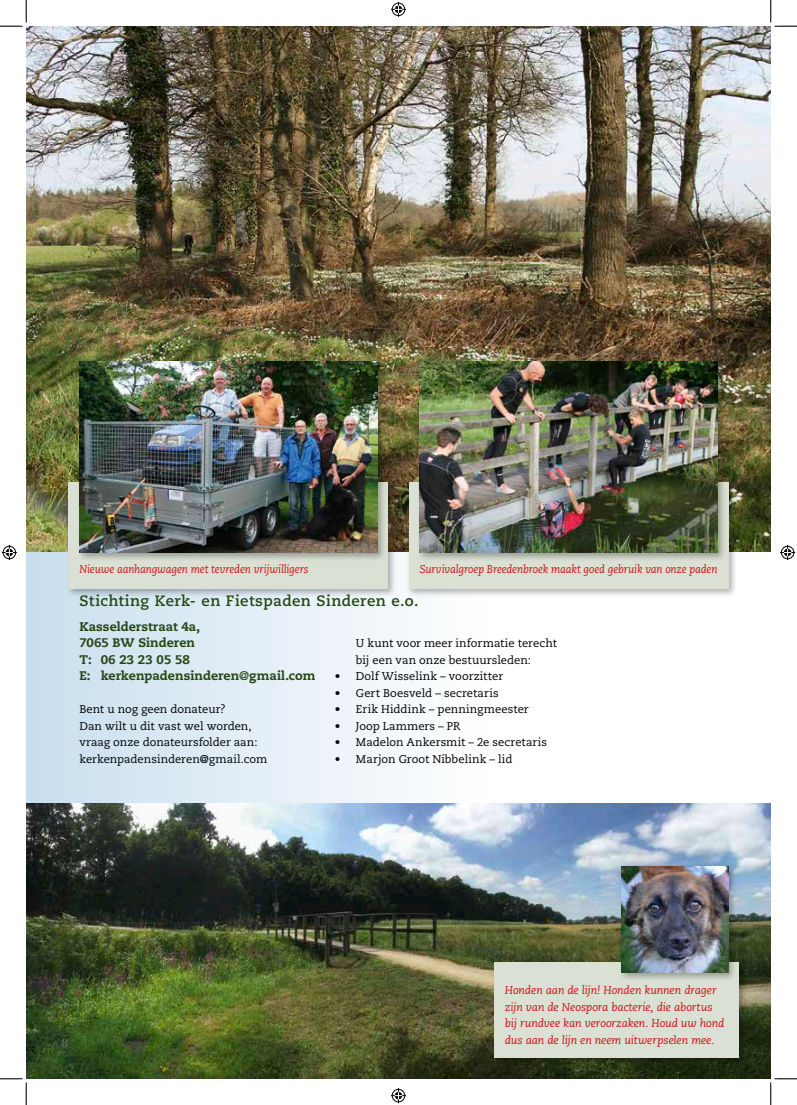
<style>
.page{position:relative;width:797px;height:1105px;background:#fff}
.page>*{position:absolute;margin:0;border:0;box-sizing:border-box;transform-origin:0 0}
.t1{font:700 15px "Caecilia LT Std";letter-spacing:.025em;color:#264915}
.t2{font:800 12.5px/16.5px "Caecilia LT Std";color:#264915}
.t3{font:700 12.5px "Bodoni Std";color:#626262}
.t4{font:11.25px/16.5px "Caecilia LT Std";color:#000}
.t5{font:italic 11.25px/16.5px "Caecilia LT Std";letter-spacing:-.01em;color:#cc1316}
.t6{font:italic 11.25px "Caecilia LT Std";letter-spacing:-.01em;color:#cc1316;scale:.93 1}
</style>
<div class="page">
<img style="left:26px;top:26px;width:744px;height:526px">
<img style="left:26px;top:802px;width:744px;height:277px">
<div style="left:26px;top:552px;width:744px;height:250px;background:linear-gradient(to right,#d0e3f0,#fff)"></div>
<div style="left:491px;top:959px;width:257px;height:108px;background:#000;opacity:.3"></div>
<div style="left:494px;top:962px;width:244px;height:95px;background:#dae0d3"></div>
<div style="left:66px;top:480px;width:331px;height:118px;background:#000;opacity:.3"></div>
<div style="left:69px;top:483px;width:319px;height:106px;background:#dae0d3"></div>
<div style="left:406px;top:480px;width:331px;height:118px;background:#000;opacity:.3"></div>
<div style="left:409px;top:483px;width:319px;height:106px;background:#dae0d3"></div>
<div style="left:619px;top:863px;width:118px;height:118px;background:#000;opacity:.3"></div>
<img style="left:622px;top:866px;width:106px;height:106px">
<div style="left:76px;top:358px;width:310px;height:204px;background:#000;opacity:.3"></div>
<img style="left:79px;top:361px;width:298px;height:191px">
<div style="left:417px;top:359px;width:309px;height:203px;background:#000;opacity:.3"></div>
<img style="left:420px;top:361px;width:297px;height:191px">
<svg style="left:0;top:0;width:27px;height:27px"></svg>
<svg style="left:0;top:1078px;width:27px;height:27px"></svg>
<svg style="left:770px;top:0;width:27px;height:27px"></svg>
<svg style="left:770px;top:1078px;width:27px;height:27px"></svg>
<svg style="left:391px;top:2px;width:15px;height:15px"></svg>
<svg style="left:391px;top:1088px;width:15px;height:15px"></svg>
<svg style="left:2px;top:545px;width:15px;height:15px"></svg>
<svg style="left:780px;top:545px;width:15px;height:15px"></svg>
<p class="t6" style="left:79px;top:563px;width:248px">Nieuwe aanhangwagen met tevreden vrijwilligers</p>
<p class="t6" style="left:420px;top:563px;width:321px">Survivalgroep Breedenbroek maakt goed gebruik van onze paden</p>
<h1 class="t1" style="left:79px;top:592px;width:340px">Stichting Kerk- en Fietspaden Sinderen e.o.</h1>
<p class="t2" style="left:79px;top:618px;width:238px">Kasselderstraat 4a,<br>7065 BW Sinderen<br>T: 06 23 23 05 58<br>E: kerkenpadensinderen@gmail.com</p>
<p class="t4" style="left:79px;top:701px;width:189px">Bent u nog geen donateur?<br>Dan wilt u dit vast wel worden, vraag onze donateursfolder aan: kerkenpadensinderen@gmail.com</p>
<p class="t4" style="left:356px;top:635px;width:203px">U kunt voor meer informatie terecht bij een van onze bestuursleden:</p>
<p class="t4" style="left:335px;top:668px;width:170px">• Dolf Wisselink – voorzitter</p>
<p class="t4" style="left:335px;top:685px;width:165px">• Gert Boesveld – secretaris</p>
<p class="t4" style="left:335px;top:701px;width:196px">• Erik Hiddink – penningmeester</p>
<p class="t4" style="left:335px;top:718px;width:127px">• Joop Lammers – PR</p>
<p class="t4" style="left:335px;top:734px;width:214px">• Madelon Ankersmit – 2e secretaris</p>
<p class="t4" style="left:335px;top:751px;width:179px">• Marjon Groot Nibbelink – lid</p>
<p class="t3" style="left:61px;top:1035px;width:9px">8</p>
<p class="t5" style="left:505px;top:982px;width:221px">Honden aan de lijn! Honden kunnen drager zijn van de Neospora bacterie, die abortus bij rundvee kan veroorzaken. Houd uw hond dus aan de lijn en neem uitwerpselen mee.</p>
</div>
